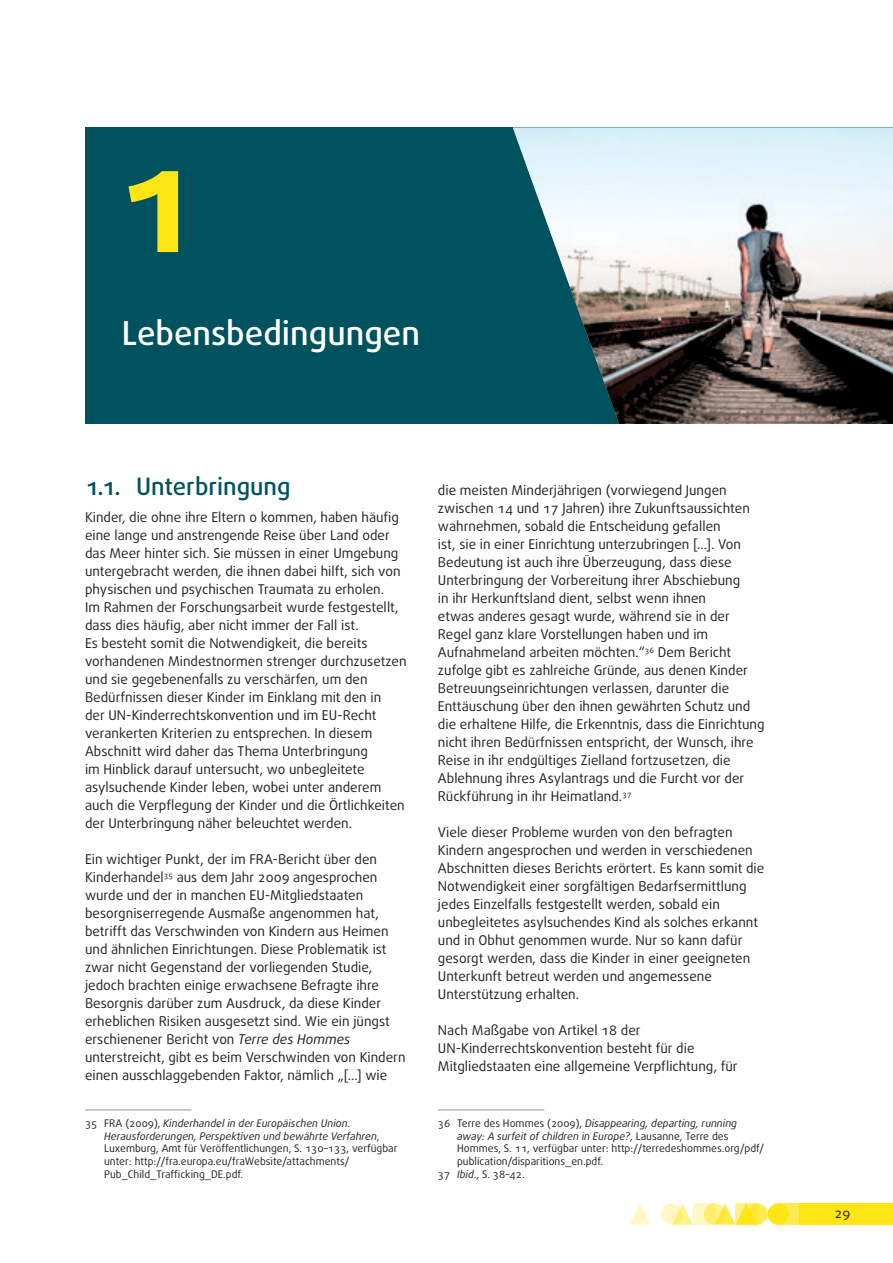
<style>
.page{position:relative;width:893px;height:1263px;background:#fff}
.page>*{position:absolute;margin:0;border:0;box-sizing:border-box;transform-origin:0 0}
.t1{font:700 150px "Daxline Pro";color:#ffe513}
.t2{font:500 33px "Daxline Pro";color:#fff}
.t3{font:500 24px "Daxline Pro";color:#00535e}
.Body_EN{font:13.5px/18px "Daxline Pro";color:#231f20}
.Footnote{font:10.5px/12.8px "Daxline Pro";color:#231f20}
.s1{font-style:italic}
</style>
<div class="page">
<div style="left:746px;top:1203px;width:21px;height:22px;background:#ffeb4e;border-radius:50%"></div>
<div style="left:778px;top:1203px;width:21px;height:22px;background:#ffeb4e"></div>
<div style="left:799px;top:1203px;width:94px;height:22px;background:#ffe513"></div>
<svg style="left:675px;top:1203px;width:18px;height:22px"></svg>
<svg style="left:629px;top:1204px;width:22px;height:21px"></svg>
<div style="left:767px;top:1203px;width:22px;height:22px;background:#ffe513;border-radius:50%"></div>
<svg style="left:718px;top:1203px;width:18px;height:22px"></svg>
<svg style="left:704px;top:1203px;width:21px;height:22px"></svg>
<svg style="left:661px;top:1203px;width:21px;height:22px"></svg>
<svg style="left:736px;top:1203px;width:21px;height:22px"></svg>
<svg style="left:693px;top:1203px;width:21px;height:22px"></svg>
<div style="left:85px;top:128px;width:808px;height:296px;background:#00535e"></div>
<img style="left:513px;top:128px;width:380px;height:296px">
<hr style="left:85px;top:1109px;width:106px;height:1px;background:#949698">
<hr style="left:438px;top:1109px;width:106px;height:1px;background:#949698">
<p class="t1" style="left:112px;top:99px;width:91px">1</p>
<p class="t2" style="left:122px;top:311px;width:300px">Lebensbedingungen</p>
<p class="t3" style="left:85px;top:470px;width:207px">1.1. Unterbringung</p>
<p class="Body_EN" style="left:85px;top:508px;width:323px">Kinder, die ohne ihre Eltern o kommen, haben häufig eine lange und anstrengende Reise über Land oder das Meer hinter sich. Sie müssen in einer Umgebung untergebracht werden, die ihnen dabei hilft, sich von physischen und psychischen Traumata zu erholen.<br>Im Rahmen der Forschungsarbeit wurde festgestellt, dass dies häufig, aber nicht immer der Fall ist.<br>Es besteht somit die Notwendigkeit, die bereits vorhandenen Mindestnormen strenger durchzusetzen und sie gegebenenfalls zu verschärfen, um den Bedürfnissen dieser Kinder im Einklang mit den in<br>der UN-Kinderrechtskonvention und im EU-Recht verankerten Kriterien zu entsprechen. In diesem Abschnitt wird daher das Thema Unterbringung<br>im Hinblick darauf untersucht, wo unbegleitete asylsuchende Kinder leben, wobei unter anderem auch die Verpflegung der Kinder und die Örtlichkeiten der Unterbringung näher beleuchtet werden.</p>
<p class="Body_EN" style="left:85px;top:850px;width:322px">Ein wichtiger Punkt, der im FRA-Bericht über den Kinderhandel<sup>35</sup> aus dem Jahr 2009 angesprochen wurde und der in manchen EU-Mitgliedstaaten besorgniserregende Ausmaße angenommen hat, betrifft das Verschwinden von Kindern aus Heimen und ähnlichen Einrichtungen. Diese Problematik ist zwar nicht Gegenstand der vorliegenden Studie, jedoch brachten einige erwachsene Befragte ihre Besorgnis darüber zum Ausdruck, da diese Kinder erheblichen Risiken ausgesetzt sind. Wie ein jüngst erschienener Bericht von <span class="s1">Terre des Hommes </span>unterstreicht, gibt es beim Verschwinden von Kindern einen ausschlaggebenden Faktor, nämlich „[...] wie</p>
<p class="Footnote" style="left:104px;top:1117px;width:295px;text-indent:-19px">35 FRA (2009), <span class="s1">Kinderhandel in der Europäischen Union.<br>Herausforderungen, Perspektiven und bewährte Verfahren</span>, Luxemburg, Amt für Veröffentlichungen, S. 130–133, verfügbar unter: http://fra.europa.eu/fraWebsite/attachments/ Pub_Child_Trafficking_DE.pdf.</p>
<p class="Body_EN" style="left:438px;top:481px;width:328px">die meisten Minderjährigen (vorwiegend Jungen zwischen 14 und 17 Jahren) ihre Zukunftsaussichten wahrnehmen, sobald die Entscheidung gefallen<br>ist, sie in einer Einrichtung unterzubringen [...]. Von Bedeutung ist auch ihre Überzeugung, dass diese Unterbringung der Vorbereitung ihrer Abschiebung<br>in ihr Herkunftsland dient, selbst wenn ihnen<br>etwas anderes gesagt wurde, während sie in der Regel ganz klare Vorstellungen haben und im Aufnahmeland arbeiten möchten.“<sup>36</sup> Dem Bericht zufolge gibt es zahlreiche Gründe, aus denen Kinder Betreuungseinrichtungen verlassen, darunter die Enttäuschung über den ihnen gewährten Schutz und die erhaltene Hilfe, die Erkenntnis, dass die Einrichtung nicht ihren Bedürfnissen entspricht, der Wunsch, ihre Reise in ihr endgültiges Zielland fortzusetzen, die Ablehnung ihres Asylantrags und die Furcht vor der Rückführung in ihr Heimatland.<sup>37</sup></p>
<p class="Body_EN" style="left:438px;top:823px;width:328px">Viele dieser Probleme wurden von den befragten Kindern angesprochen und werden in verschiedenen Abschnitten dieses Berichts erörtert. Es kann somit die Notwendigkeit einer sorgfältigen Bedarfsermittlung jedes Einzelfalls festgestellt werden, sobald ein unbegleitetes asylsuchendes Kind als solches erkannt und in Obhut genommen wurde. Nur so kann dafür gesorgt werden, dass die Kinder in einer geeigneten Unterkunft betreut werden und angemessene Unterstützung erhalten.</p>
<p class="Body_EN" style="left:438px;top:1021px;width:301px">Nach Maßgabe von Artikel 18 der<br>UN-Kinderrechtskonvention besteht für die<br>Mitgliedstaaten eine allgemeine Verpflichtung, für</p>
<p class="Footnote" style="left:457px;top:1117px;width:309px;text-indent:-19px">36 Terre des Hommes (2009), <span class="s1">Disappearing, departing, running away: A surfeit of children in Europe?</span>, Lausanne, Terre des Hommes, S. 11, verfügbar unter: http://terredeshommes.org/pdf/ publication/disparitions_en.pdf.</p>
<p class="Footnote" style="left:438px;top:1168px;width:88px">37 <span class="s1">Ibid</span>., S. 38–42.</p>
<p class="Body_EN" style="left:834px;top:1204px;width:17px">29</p>
</div>
